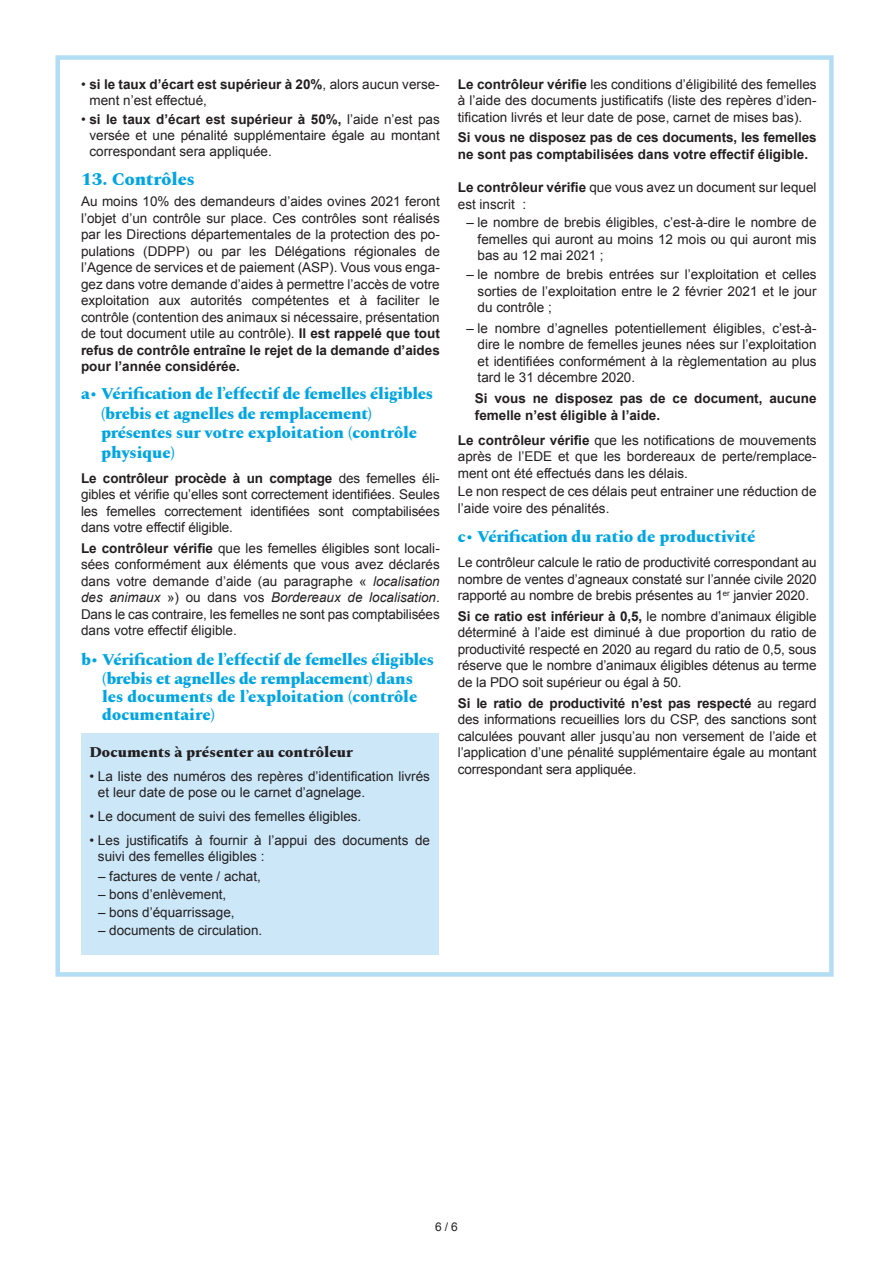
<style>
.page{position:relative;width:893px;height:1263px;background:#fff}
.page>*{position:absolute;margin:0;border:0;box-sizing:border-box;transform-origin:0 0}
.t1{font:800 18px "Spectral";color:#00a5e3}
.t2{font:800 16.5px/19.5px "Spectral";letter-spacing:-.02em;color:#00a5e3}
.t3{font:800 16.5px/18px "Spectral";color:#00a5e3}
.t4{font:800 15px "Spectral";color:#231f20}
.t5{font:13.5px/16.5px "Arial";color:#231f20;text-align:justify}
.t6{font:700 13.5px/16.5px "Arial";color:#231f20}
.t7{font:12px "Arial";color:#231f20}
.s1{font-weight:700}
.s2{font-style:italic}
</style>
<div class="page">
<div style="left:55px;top:55px;width:779px;height:922px;border:4px solid #b3ddf5"></div>
<div style="left:81px;top:733px;width:358px;height:221px;background:#cbe7f8"></div>
<p class="t5" style="left:89px;top:76px;width:352px;text-indent:-8px">• <span class="s1">si le taux d’écart est supérieur à 20%</span>, alors aucun verse&shy;ment n’est effectué,</p>
<p class="t5" style="left:89px;top:111px;width:352px;text-indent:-8px">• <span class="s1">si le taux d’écart est supérieur à 50%,</span> l’aide n’est pas versée et une pénalité supplémentaire égale au montant correspondant sera appliquée.</p>
<h1 class="t1" style="left:81px;top:166px;width:115px">13. Contrôles</h1>
<p class="t5" style="left:81px;top:193px;width:360px">Au moins 10% des demandeurs d’aides ovines 2021 feront l’objet d’un contrôle sur place. Ces contrôles sont réalisés par les Directions départementales de la protection des po&shy;pulations (DDPP) ou par les Délégations régionales de l’Agence de services et de paiement (ASP). Vous vous enga&shy;gez dans votre demande d’aides à permettre l’accès de votre exploitation aux autorités compétentes et à faciliter le contrôle (contention des animaux si nécessaire, présentation de tout document utile au contrôle). <span class="s1">Il est rappelé que tout refus de contrôle entraîne le rejet de la demande d’aides pour l’année considérée.</span></p>
<p class="t2" style="left:101px;top:383px;width:333px;text-indent:-20px">a• Vérification de l’effectif de femelles éligibles (brebis et agnelles de remplacement) présentes sur votre exploitation (contrôle physique)</p>
<p class="t5" style="left:81px;top:470px;width:360px"><span class="s1">Le contrôleur procède à un comptage</span> des femelles éli&shy;gibles et vérifie qu’elles sont correctement identifiées. Seules les femelles correctement identifiées sont comptabilisées dans votre effectif éligible.</p>
<p class="t5" style="left:81px;top:540px;width:360px"><span class="s1">Le contrôleur vérifie</span> que les femelles éligibles sont locali&shy;sées conformément aux éléments que vous avez déclarés dans votre demande d’aide (au paragraphe « <span class="s2">localisation des animaux</span> ») ou dans vos <span class="s2">Bordereaux de localisation</span>.<br>Dans le cas contraire, les femelles ne sont pas comptabilisées dans votre effectif éligible.</p>
<p class="t2" style="left:81px;top:648px;width:355px;text-align:center">b• Vérification de l’effectif de femelles éligibles (brebis et agnelles de remplacement) dans</p>
<p class="t3" style="left:102px;top:687px;width:317px">les documents de l’exploitation (contrôle documentaire)</p>
<p class="t4" style="left:90px;top:741px;width:265px">Documents à présenter au contrôleur</p>
<p class="t5" style="left:98px;top:768px;width:334px;line-height:15.8px;text-indent:-8px">• La liste des numéros des repères d’identification livrés et leur date de pose ou le carnet d’agnelage.</p>
<p class="t5" style="left:90px;top:808px;width:273px">• Le document de suivi des femelles éligibles.</p>
<p class="t5" style="left:98px;top:833px;width:334px;line-height:15.8px;text-indent:-8px">• Les justificatifs à fournir à l’appui des documents de suivi des femelles éligibles :</p>
<p class="t5" style="left:98px;top:868px;width:164px">– factures de vente / achat,</p>
<p class="t5" style="left:98px;top:886px;width:130px">– bons d’enlèvement,</p>
<p class="t5" style="left:98px;top:904px;width:138px">– bons d’équarrissage,</p>
<p class="t5" style="left:98px;top:922px;width:166px">– documents de circulation.</p>
<p class="t5" style="left:458px;top:76px;width:360px"><span class="s1">Le contrôleur vérifie</span> les conditions d’éligibilité des femelles à l’aide des documents justificatifs (liste des repères d’iden&shy;tification livrés et leur date de pose, carnet de mises bas).</p>
<p class="t6" style="left:458px;top:130px;width:360px">Si vous ne disposez pas de ces documents, les femelles ne sont pas comptabilisées dans votre effectif éligible.</p>
<p class="t5" style="left:458px;top:179px;width:360px"><span class="s1">Le contrôleur vérifie</span> que vous avez un document sur lequel est inscrit :</p>
<p class="t5" style="left:478px;top:215px;width:341px;text-indent:-11px">– le nombre de brebis éligibles, c’est-à-dire le nombre de femelles qui auront au moins 12 mois ou qui auront mis bas au 12 mai 2021 ;</p>
<p class="t5" style="left:478px;top:266px;width:341px;text-indent:-11px">– le nombre de brebis entrées sur l’exploitation et celles sorties de l’exploitation entre le 2 février 2021 et le jour du contrôle ;</p>
<p class="t5" style="left:478px;top:320px;width:341px;text-indent:-11px">– le nombre d’agnelles potentiellement éligibles, c’est-à&shy;dire le nombre de femelles jeunes nées sur l’exploitation et identifiées conformément à la règlementation au plus tard le 31 décembre 2020.</p>
<p class="t6" style="left:475px;top:390px;width:343px">Si vous ne disposez pas de ce document, aucune femelle n’est éligible à l’aide.</p>
<p class="t5" style="left:458px;top:432px;width:360px"><span class="s1">Le contrôleur vérifie</span> que les notifications de mouvements après de l’EDE et que les bordereaux de perte/remplace&shy;ment ont été effectués dans les délais.</p>
<p class="t5" style="left:458px;top:483px;width:360px">Le non respect de ces délais peut entrainer une réduction de l’aide voire des pénalités.</p>
<p class="t3" style="left:458px;top:526px;width:299px">c• Vérification du ratio de productivité</p>
<p class="t5" style="left:458px;top:554px;width:360px">Le contrôleur calcule le ratio de productivité correspondant au nombre de ventes d’agneaux constaté sur l’année civile 2020 rapporté au nombre de brebis présentes au 1<sup>er</sup> janvier 2020.</p>
<p class="t5" style="left:458px;top:608px;width:360px"><span class="s1">Si ce ratio est inférieur à 0,5,</span> le nombre d’animaux éligible déterminé à l’aide est diminué à due proportion du ratio de productivité respecté en 2020 au regard du ratio de 0,5, sous réserve que le nombre d’animaux éligibles détenus au terme de la PDO soit supérieur ou égal à 50.</p>
<p class="t5" style="left:458px;top:695px;width:360px"><span class="s1">Si le ratio de productivité n’est pas respecté</span> au regard des informations recueillies lors du CSP, des sanctions sont calculées pouvant aller jusqu’au non versement de l’aide et l’application d’une pénalité supplémentaire égale au montant correspondant sera appliquée.</p>
<p class="t7" style="left:435px;top:1219px;width:24px">6 / 6</p>
</div>
